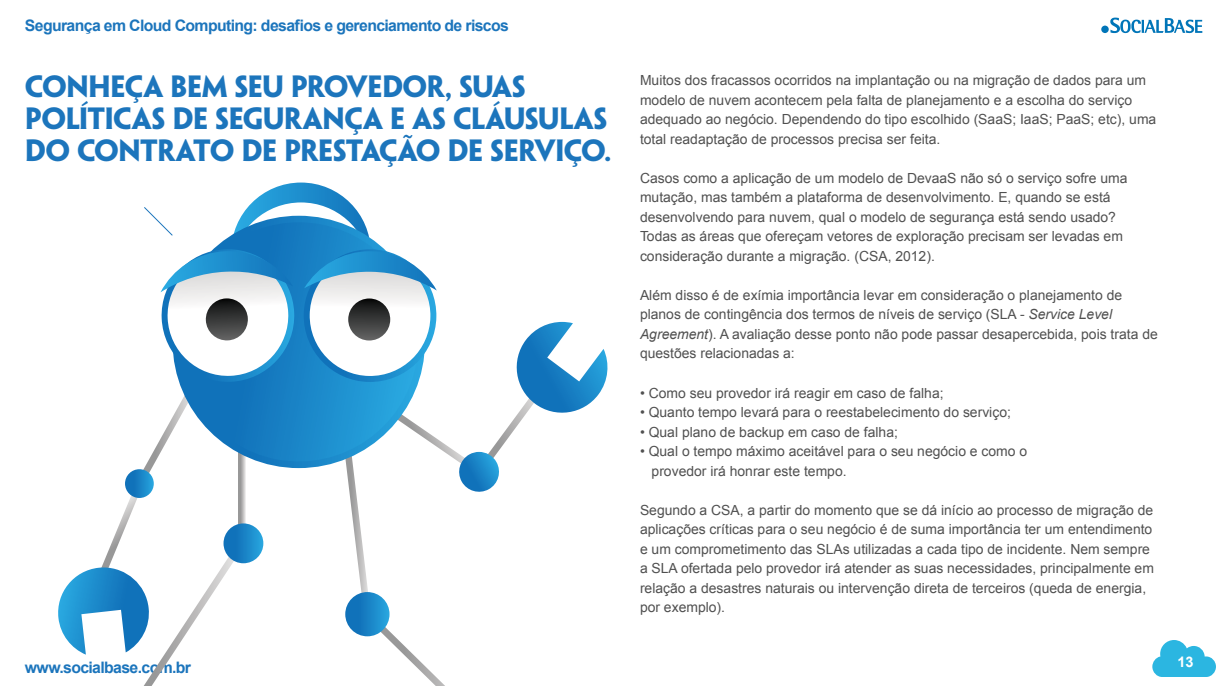
<style>
.page{position:relative;width:1220px;height:686px;background:#fff}
.page>*{position:absolute;margin:0;border:0;box-sizing:border-box;transform-origin:0 0}
.t1{font:700 27.6px/32.1px "Penumbra Flare Std";letter-spacing:-.03em;color:#1c75bc}
.t2{font:700 15.8px "Arial";letter-spacing:-.04em;color:#1c75bc}
.t3{font:700 14.6px "Arial";color:#fff}
.t4{font:13.9px/19.5px "Arial";color:#505050}
.s1{font-style:italic}
</style>
<div class="page">
<svg style="left:1152px;top:640px;width:64px;height:37px"></svg>
<div style="left:1101px;top:26px;width:8px;height:7px;background:#0075b8;border-radius:50%"></div>
<svg style="left:1110px;top:18px;width:92px;height:15px"></svg>
<svg style="left:58px;top:183px;width:550px;height:503px"></svg>
<p class="t2" style="left:25px;top:15px;width:485px">Segurança em Cloud Computing: desafios e gerenciamento de riscos</p>
<h1 class="t1" style="left:25px;top:70px;width:588px">CONHEÇA BEM SEU PROVEDOR, SUAS<br>POLÍTICAS DE SEGURANÇA E AS CLÁUSULAS<br>DO CONTRATO DE PRESTAÇÃO DE SERVIÇO.</h1>
<p class="t4" style="left:640px;top:71px;width:518px">Muitos dos fracassos ocorridos na implantação ou na migração de dados para um modelo de nuvem acontecem pela falta de planejamento e a escolha do serviço adequado ao negócio. Dependendo do tipo escolhido (SaaS; IaaS; PaaS; etc), uma total readaptação de processos precisa ser feita.</p>
<p class="t4" style="left:640px;top:168px;width:489px">Casos como a aplicação de um modelo de DevaaS não só o serviço sofre uma mutação, mas também a plataforma de desenvolvimento. E, quando se está desenvolvendo para nuvem, qual o modelo de segurança está sendo usado?<br>Todas as áreas que ofereçam vetores de exploração precisam ser levadas em consideração durante a migração. (CSA, 2012).</p>
<p class="t4" style="left:640px;top:285px;width:519px">Além disso é de exímia importância levar em consideração o planejamento de planos de contingência dos termos de níveis de serviço (SLA - <span class="s1">Service Level Agreement</span>). A avaliação desse ponto não pode passar desapercebida, pois trata de questões relacionadas a:</p>
<p class="t4" style="left:640px;top:383px;width:305px">• Como seu provedor irá reagir em caso de falha;</p>
<p class="t4" style="left:640px;top:403px;width:372px">• Quanto tempo levará para o reestabelecimento do serviço;</p>
<p class="t4" style="left:640px;top:422px;width:260px">• Qual plano de backup em caso de falha;</p>
<p class="t4" style="left:652px;top:442px;width:377px;text-indent:-12px">• Qual o tempo máximo aceitável para o seu negócio e como o provedor irá honrar este tempo.</p>
<p class="t4" style="left:640px;top:500px;width:515px">Segundo a CSA, a partir do momento que se dá início ao processo de migração de aplicações críticas para o seu negócio é de suma importância ter um entendimento e um comprometimento das SLAs utilizadas a cada tipo de incidente. Nem sempre a SLA ofertada pelo provedor irá atender as suas necessidades, principalmente em relação a desastres naturais ou intervenção direta de terceiros (queda de energia, por exemplo).</p>
<p class="t2" style="left:25px;top:656px;width:168px">www.socialbase.com.br</p>
<p class="t3" style="left:1177px;top:652px;width:18px">13</p>
</div>
